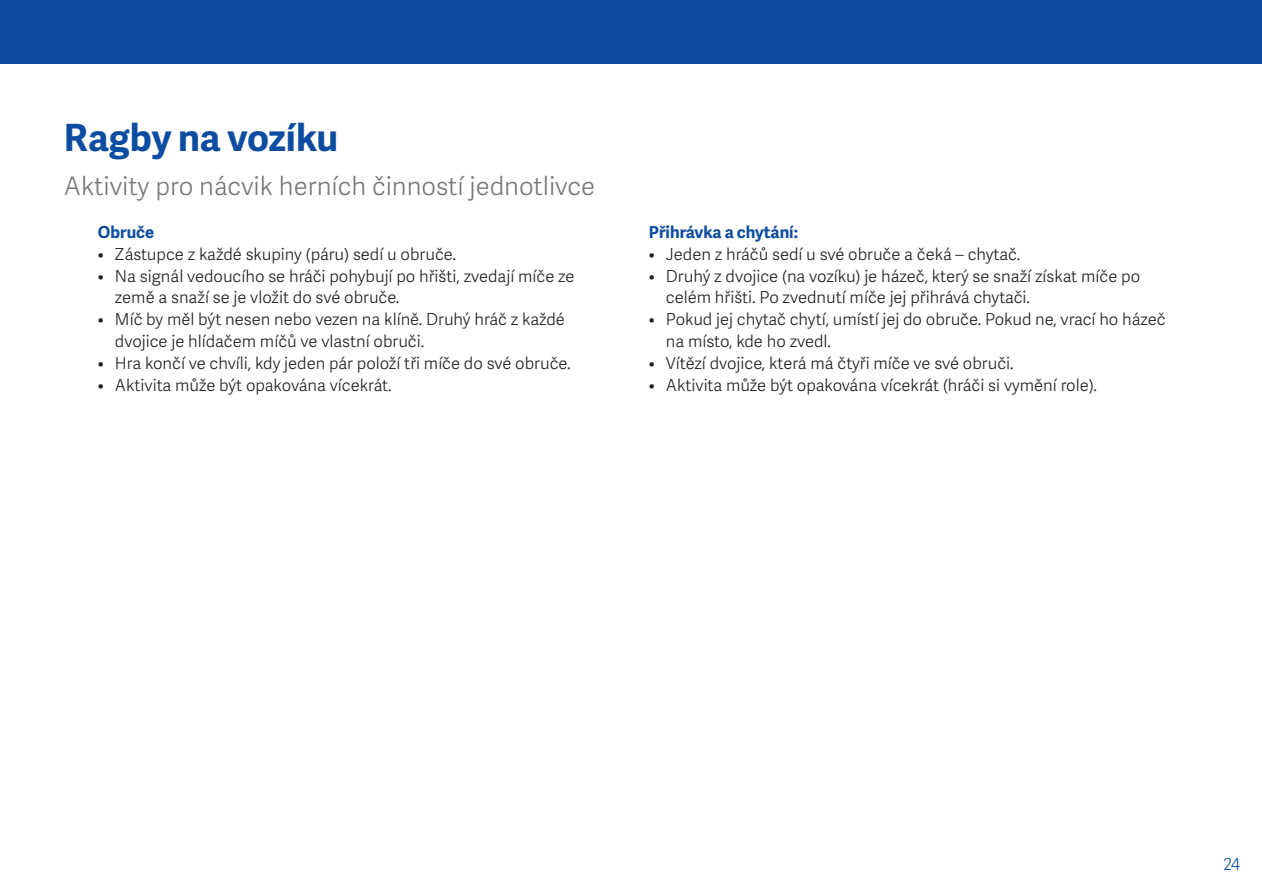
<style>
.page{position:relative;width:1262px;height:893px;background:#fff}
.page>*{position:absolute;margin:0;border:0;box-sizing:border-box;transform-origin:0 0}
.t1{font:700 37.5px "Adelle Sans";color:#0d4da1}
.t2{font:300 25.5px "Adelle Sans";color:#76787b}
.t3{font:300 16.5px/21.8px "Adelle Sans";color:#231f20}
.t4{font:700 16.5px "Adelle Sans";color:#0d4da1}
.t5{font:300 16.5px "Adelle Sans";color:#0d4da1}
</style>
<div class="page">
<div style="left:0;top:0;width:1261px;height:64px;background:#0d4da1"></div>
<h1 class="t1" style="left:64px;top:110px;width:276px">ragby na vozíku</h1>
<h2 class="t2" style="left:64px;top:167px;width:532px">Aktivity pro nácvik herních činností jednotlivce</h2>
<p class="t4" style="left:98px;top:220px;width:58px">Obruče</p>
<p class="t3" style="left:98px;top:242px;width:359px">• Zástupce z každé skupiny (páru) sedí u obruče.</p>
<p class="t3" style="left:115px;top:264px;width:461px;text-indent:-17px">• Na signál vedoucího se hráči pohybují po hřišti, zvedají míče ze země a snaží se je vložit do své obruče.</p>
<p class="t3" style="left:115px;top:308px;width:451px;text-indent:-17px">• Míč by měl být nesen nebo vezen na klíně. Druhý hráč z každé dvojice je hlídačem míčů ve vlastní obruči.</p>
<p class="t3" style="left:98px;top:351px;width:474px">• Hra končí ve chvíli, kdy jeden pár položí tři míče do své obruče.</p>
<p class="t3" style="left:98px;top:373px;width:295px">• Aktivita může být opakována vícekrát.</p>
<p class="t4" style="left:649px;top:220px;width:151px">Přihrávka a chytání:</p>
<p class="t3" style="left:649px;top:242px;width:373px">• Jeden z hráčů sedí u své obruče a čeká – chytač.</p>
<p class="t3" style="left:666px;top:264px;width:475px;text-indent:-17px">• Druhý z dvojice (na vozíku) je házeč, který se snaží získat míče po celém hřišti. Po zvednutí míče jej přihrává chytači.</p>
<p class="t3" style="left:666px;top:308px;width:501px;text-indent:-17px">• Pokud jej chytač chytí, umístí jej do obruče. Pokud ne, vrací ho házeč na místo, kde ho zvedl.</p>
<p class="t3" style="left:649px;top:351px;width:366px">• Vítězí dvojice, která má čtyři míče ve své obruči.</p>
<p class="t3" style="left:649px;top:373px;width:450px">• Aktivita může být opakována vícekrát (hráči si vymění role).</p>
<p class="t5" style="left:1223px;top:851px;width:18px">24</p>
</div>
